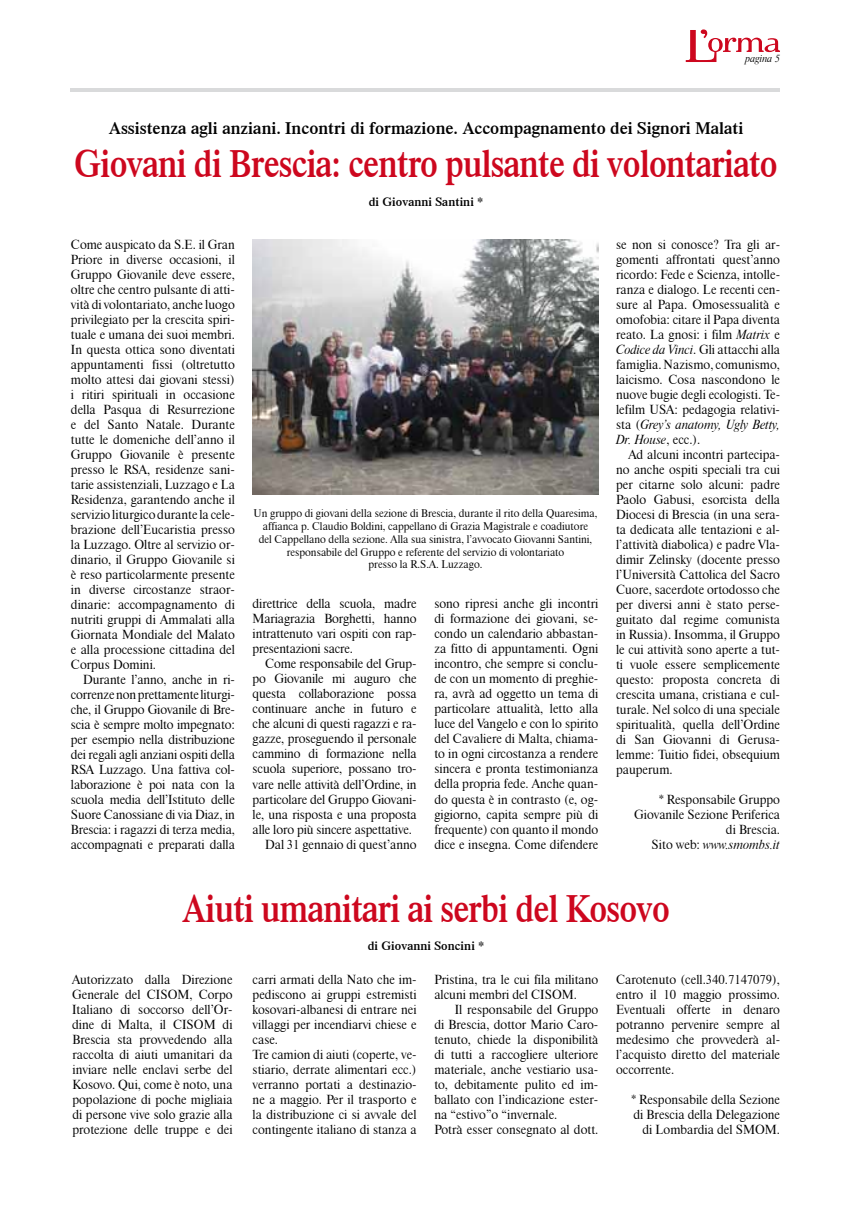
<style>
.page{position:relative;width:851px;height:1205px;background:#fff}
.page>*{position:absolute;margin:0;border:0;box-sizing:border-box;transform-origin:0 0}
.t1{font:600 40px "Dutch 801 BT";letter-spacing:-.02em;color:#cd071e;scale:.86 1}
.t2{font:600 17.5px "Dutch 801 BT";color:#000}
.t3{font:12.5px/15px "Dutch 801 BT Roman Headline";color:#000;text-align:justify}
.t4{font:12.5px/15px "Dutch 801 BT Italic Headline";color:#000}
.t5{font:600 12.5px "Dutch 801 BT";letter-spacing:.005em;color:#000}
.t6{font:10.62px/12.8px "Dutch 801 BT Roman Headline";color:#000;text-align:center}
.t7{font:10px "Dutch 801 BT Italic Headline";color:#000}
.s1{font-family:"Dutch 801 BT Italic Headline"}
.s2{font-family:"Dutch 801 BT Roman Headline"}
</style>
<div class="page">
<svg style="left:685px;top:29px;width:94px;height:33px"></svg>
<hr style="left:71px;top:89px;width:709px;height:3px;background:#d9dadb">
<img style="left:252px;top:239px;width:346px;height:255px">
<p class="t7" style="left:745px;top:52px;width:36px">pagina 5</p>
<h2 class="t2" style="left:109px;top:117px;width:636px">Assistenza agli anziani. Incontri di formazione. Accompagnamento dei Signori Malati</h2>
<h1 class="t1" style="left:74px;top:139px;width:819px">Giovani di Brescia: centro pulsante di volontariato</h1>
<p class="t3" style="left:71px;top:236px;width:165px">Come auspicato da S.E. il Gran Priore in diverse occasioni, il Gruppo Giovanile deve essere, oltre che centro pulsante di atti&shy;vità di volontariato, anche luogo privilegiato per la crescita spiri&shy;tuale e umana dei suoi membri.<br>In questa ottica sono diventati appuntamenti fissi (oltretutto molto attesi dai giovani stessi) i ritiri spirituali in occasione della Pasqua di Resurrezione e del Santo Natale. Durante tutte le domeniche dell’anno il Gruppo Giovanile è presente presso le RSA, residenze sani&shy;tarie assistenziali, Luzzago e La Residenza, garantendo anche il servizio liturgico durante la cele&shy;brazione dell’Eucaristia presso la Luzzago. Oltre al servizio or&shy;dinario, il Gruppo Giovanile si è reso particolarmente presente in diverse circostanze straor&shy;dinarie: accompagnamento di nutriti gruppi di Ammalati alla Giornata Mondiale del Malato e alla processione cittadina del Corpus Domini.</p>
<p class="t3" style="left:71px;top:671px;width:165px;text-indent:12px">Durante l’anno, anche in ri&shy;correnze non prettamente liturgi&shy;che, il Gruppo Giovanile di Bre&shy;scia è sempre molto impegnato: per esempio nella distribuzione dei regali agli anziani ospiti della RSA Luzzago. Una fattiva col&shy;laborazione è poi nata con la scuola media dell’Istituto delle Suore Canossiane di via Diaz, in Brescia: i ragazzi di terza media, accompagnati e preparati dalla</p>
<p class="t5" style="left:368px;top:194px;width:116px">di Giovanni Santini *</p>
<p class="t6" style="left:253px;top:507px;width:345px">Un gruppo di giovani della sezione di Brescia, durante il rito della Quaresima, affianca p. Claudio Boldini, cappellano di Grazia Magistrale e coadiutore<br>del Cappellano della sezione. Alla sua sinistra, l’avvocato Giovanni Santini, responsabile del Gruppo e referente del servizio di volontariato<br>presso la R.S.A. Luzzago.</p>
<p class="t3" style="left:252px;top:596px;width:165px">direttrice della scuola, madre Mariagrazia Borghetti, hanno intrattenuto vari ospiti con rap&shy;presentazioni sacre.</p>
<p class="t3" style="left:265px;top:656px;width:153px">Come responsabile del Grup-</p>
<p class="t3" style="left:252px;top:671px;width:165px">po Giovanile mi auguro che</p>
<p class="t3" style="left:252px;top:686px;width:165px">questa collaborazione possa</p>
<p class="t3" style="left:252px;top:701px;width:165px">continuare anche in futuro e</p>
<p class="t3" style="left:252px;top:716px;width:165px">che alcuni di questi ragazzi e ra-</p>
<p class="t3" style="left:252px;top:731px;width:165px">gazze, proseguendo il personale</p>
<p class="t3" style="left:252px;top:746px;width:165px">cammino di formazione nella</p>
<p class="t3" style="left:252px;top:761px;width:165px">scuola superiore, possano tro-</p>
<p class="t3" style="left:252px;top:776px;width:165px">vare nelle attività dell’Ordine, in</p>
<p class="t3" style="left:252px;top:791px;width:165px">particolare del Gruppo Giovani-</p>
<p class="t3" style="left:252px;top:806px;width:165px">le, una risposta e una proposta</p>
<p class="t3" style="left:252px;top:821px;width:161px">alle loro più sincere aspettative.</p>
<p class="t3" style="left:265px;top:836px;width:153px">Dal 31 gennaio di quest’anno</p>
<p class="t3" style="left:434px;top:596px;width:165px">sono ripresi anche gli incontri di formazione dei giovani, se&shy;condo un calendario abbastan&shy;za fitto di appuntamenti. Ogni incontro, che sempre si conclu&shy;de con un momento di preghie&shy;ra, avrà ad oggetto un tema di particolare attualità, letto alla luce del Vangelo e con lo spirito del Cavaliere di Malta, chiama&shy;to in ogni circostanza a rendere sincera e pronta testimonianza della propria fede. Anche quan&shy;do questa è in contrasto (e, og&shy;gigiorno, capita sempre più di frequente) con quanto il mondo dice e insegna. Come difendere</p>
<p class="t3" style="left:616px;top:236px;width:165px">se non si conosce? Tra gli ar&shy;gomenti affrontati quest’anno ricordo: Fede e Scienza, intolle&shy;ranza e dialogo. Le recenti cen&shy;sure al Papa. Omosessualità e omofobia: citare il Papa diventa reato. La gnosi: i film <span class="s1">Matrix</span> e <span class="s1">Codice da Vinci</span>. Gli attacchi alla famiglia. Nazismo, comunismo, laicismo. Cosa nascondono le nuove bugie degli ecologisti. Te&shy;lefilm USA: pedagogia relativi-</p>
<p class="t4" style="left:616px;top:416px;width:165px"><span class="s2">sta (</span>Grey’s anatomy, Ugly Betty,<br>Dr. House<span class="s2">, ecc.).</span></p>
<p class="t3" style="left:616px;top:446px;width:165px;text-indent:12px">Ad alcuni incontri partecipa&shy;no anche ospiti speciali tra cui per citarne solo alcuni: padre Paolo Gabusi, esorcista della Diocesi di Brescia (in una sera&shy;ta dedicata alle tentazioni e al&shy;l’attività diabolica) e padre Vla&shy;dimir Zelinsky (docente presso l’Università Cattolica del Sacro Cuore, sacerdote ortodosso che per diversi anni è stato perse&shy;guitato dal regime comunista in Russia). Insomma, il Gruppo le cui attività sono aperte a tut&shy;ti vuole essere semplicemente questo: proposta concreta di crescita umana, cristiana e cul&shy;turale. Nel solco di una speciale spiritualità, quella dell’Ordine di San Giovanni di Gerusa&shy;lemme: Tuitio fidei, obsequium pauperum.</p>
<p class="t3" style="left:634px;top:791px;width:147px;text-align:right">* Responsabile Gruppo<br>Giovanile Sezione Periferica di Brescia.</p>
<p class="t4" style="left:651px;top:836px;width:130px"><span class="s2">Sito web:</span> www.smombs.it</p>
<h1 class="t1" style="left:182px;top:883px;width:568px">Aiuti umanitari ai serbi del Kosovo</h1>
<p class="t5" style="left:367px;top:938px;width:118px">di Giovanni Soncini *</p>
<p class="t3" style="left:252px;top:972px;width:165px;text-align:left">carri armati della Nato che im&shy;pediscono ai gruppi estremisti kosovari-albanesi di entrare nei villaggi per incendiarvi chiese e case.<br>Tre camion di aiuti (coperte, ve&shy;stiario, derrate alimentari ecc.) verranno portati a destinazio&shy;ne a maggio. Per il trasporto e la distribuzione ci si avvale del contingente italiano di stanza a</p>
<p class="t3" style="left:434px;top:972px;width:165px">Pristina, tra le cui fila militano alcuni membri del CISOM.</p>
<p class="t3" style="left:72px;top:972px;width:162px">Autorizzato dalla Direzione Generale del CISOM, Corpo Italiano di soccorso dell’Or&shy;dine di Malta, il CISOM di Brescia sta provvedendo alla raccolta di aiuti umanitari da inviare nelle enclavi serbe del Kosovo. Qui, come è noto, una popolazione di poche migliaia di persone vive solo grazie alla protezione delle truppe e dei</p>
<p class="t3" style="left:616px;top:972px;width:165px">Carotenuto (cell.340.7147079), entro il 10 maggio prossimo.<br>Eventuali offerte in denaro potranno pervenire sempre al medesimo che provvederà al&shy;l’acquisto diretto del materiale occorrente.</p>
<p class="t3" style="left:631px;top:1092px;width:150px;text-align:right">* Responsabile della Sezione di Brescia della Delegazione di Lombardia del SMOM.</p>
<p class="t3" style="left:434px;top:1002px;width:165px;text-align:left;text-indent:20px">Il responsabile del Gruppo di Brescia, dottor Mario Caro&shy;tenuto, chiede la disponibilità di tutti a raccogliere ulteriore materiale, anche vestiario usa&shy;to, debitamente pulito ed im&shy;ballato con l’indicazione ester&shy;na “estivo”o “invernale.<br>Potrà esser consegnato al dott.</p>
</div>
